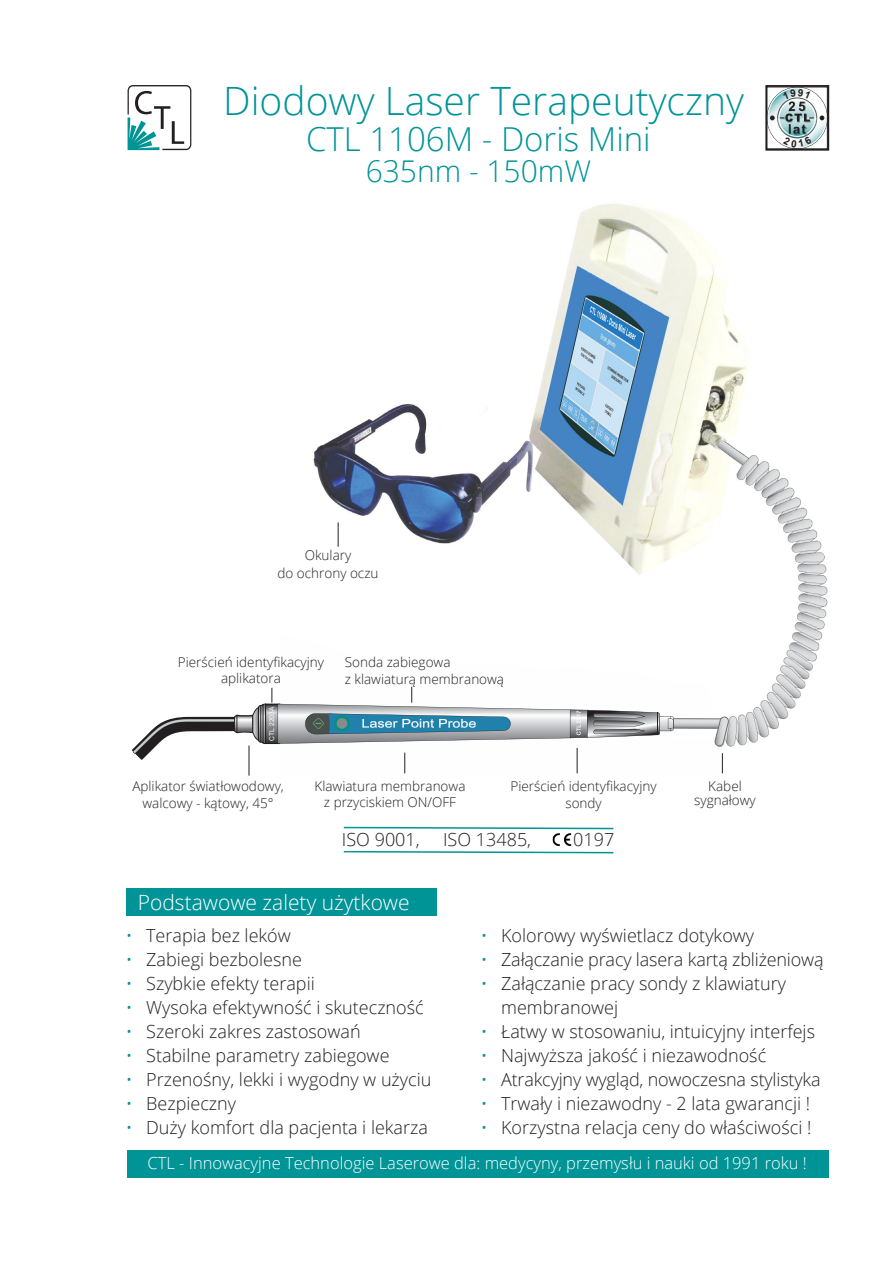
<style>
.page{position:relative;width:893px;height:1263px;background:#fff}
.page>*{position:absolute;margin:0;border:0;box-sizing:border-box;transform-origin:0 0}
.t1{font:300 39px "Open Sans";color:#009497}
.t2{font:300 33px "Open Sans";color:#009497}
.t3{font:300 30px "Open Sans";color:#009497}
.t4{font:300 21px "Open Sans";color:#fff}
.t5{font:300 18px/24px "Open Sans";color:#231f20}
.t6{font:300 16.5px "Open Sans";color:#fff}
.Styl_akapitowy_4{font:300 13.5px/16.2px "Open Sans";color:#231f20;text-align:center}
.t7{font:6.75px "Arial";color:#fff}
.s1{color:#009497}
</style>
<div class="page">
<img style="left:313px;top:203px;width:515px;height:571px">
<div style="left:668px;top:712px;width:57px;height:26px;background:#fff"></div>
<svg style="left:675px;top:720px;width:39px;height:6px"></svg>
<div style="left:673px;top:718px;width:49px;height:10px;border:1px solid #717271"></div>
<svg style="left:714px;top:716px;width:15px;height:31px"></svg>
<svg style="left:722px;top:753px;width:1px;height:20px"></svg>
<hr style="left:249px;top:745px;width:1px;height:31px;background:#231f20">
<svg style="left:338px;top:522px;width:1px;height:25px"></svg>
<svg style="left:132px;top:687px;width:542px;height:86px"></svg>
<svg style="left:128px;top:85px;width:63px;height:65px"></svg>
<div style="left:765px;top:85px;width:64px;height:66px;border:2px solid #231f20"></div>
<div style="left:128px;top:1150px;width:701px;height:28px;background:#009497"></div>
<svg style="left:343px;top:826px;width:271px;height:4px"></svg>
<svg style="left:343px;top:850px;width:271px;height:4px"></svg>
<div style="left:126px;top:888px;width:311px;height:28px;background:#009497"></div>
<img style="left:552px;top:833px;width:20px;height:13px">
<svg style="left:767px;top:87px;width:60px;height:62px"></svg>
<p class="t1" style="left:223px;top:74px;width:522px">Diodowy Laser Terapeutyczny</p>
<p class="t2" style="left:306px;top:116px;width:346px">CTL 1106M - Doris Mini</p>
<p class="t3" style="left:366px;top:151px;width:227px">635nm - 150mW</p>
<p class="Styl_akapitowy_4" style="left:305px;top:547px;width:48px">Okulary</p>
<p class="Styl_akapitowy_4" style="left:277px;top:564px;width:103px">do ochrony oczu</p>
<p class="Styl_akapitowy_4" style="left:178px;top:653px;width:148px">Pierścień identyfikacyjny aplikatora</p>
<p class="Styl_akapitowy_4" style="left:345px;top:653px;width:107px">Sonda zabiegowa</p>
<p class="Styl_akapitowy_4" style="left:345px;top:671px;width:161px">z klawiaturą membranową</p>
<p class="t7" style="left:267px;top:740px;width:35px;rotate:-90deg">CTL 2203A</p>
<p class="Styl_akapitowy_4" style="left:132px;top:777px;width:153px">Aplikator światłowodowy,</p>
<p class="Styl_akapitowy_4" style="left:142px;top:795px;width:133px">walcowy - kątowy, 45°</p>
<p class="Styl_akapitowy_4" style="left:315px;top:777px;width:152px">Klawiatura membranowa z przyciskiem ON/OFF</p>
<p class="Styl_akapitowy_4" style="left:511px;top:777px;width:148px">Pierścień identyfikacyjny</p>
<p class="Styl_akapitowy_4" style="left:565px;top:795px;width:38px">sondy</p>
<p class="t5" style="left:342px;top:827px;width:79px">ISO 9001,</p>
<p class="t5" style="left:443px;top:827px;width:90px">ISO 13485,</p>
<p class="t5" style="left:573px;top:827px;width:43px">0197</p>
<p class="t4" style="left:138px;top:888px;width:273px">Podstawowe zalety użytkowe</p>
<p class="Styl_akapitowy_4" style="left:708px;top:777px;width:35px">Kabel</p>
<p class="Styl_akapitowy_4" style="left:694px;top:792px;width:63px">sygnałowy</p>
<p class="t5" style="left:126px;top:922px;width:167px"><span class="s1">•</span> Terapia bez leków</p>
<p class="t5" style="left:126px;top:946px;width:178px"><span class="s1">•</span> Zabiegi bezbolesne</p>
<p class="t5" style="left:126px;top:970px;width:190px"><span class="s1">•</span> Szybkie efekty terapii</p>
<p class="t5" style="left:126px;top:994px;width:299px"><span class="s1">•</span> Wysoka efektywność i skuteczność</p>
<p class="t5" style="left:126px;top:1018px;width:236px"><span class="s1">•</span> Szeroki zakres zastosowań</p>
<p class="t5" style="left:126px;top:1042px;width:265px"><span class="s1">•</span> Stabilne parametry zabiegowe</p>
<p class="t5" style="left:126px;top:1066px;width:307px"><span class="s1">•</span> Przenośny, lekki i wygodny w użyciu</p>
<p class="t5" style="left:126px;top:1090px;width:112px"><span class="s1">•</span> Bezpieczny</p>
<p class="t5" style="left:126px;top:1114px;width:304px"><span class="s1">•</span> Duży komfort dla pacjenta i lekarza</p>
<p class="t5" style="left:481px;top:922px;width:275px"><span class="s1">•</span> Kolorowy wyświetlacz dotykowy</p>
<p class="t5" style="left:481px;top:946px;width:344px"><span class="s1">•</span> Załączanie pracy lasera kartą zbliżeniową</p>
<p class="t5" style="left:501px;top:970px;width:286px;text-indent:-20px"><span class="s1">•</span> Załączanie pracy sondy z klawiatury membranowej</p>
<p class="t5" style="left:481px;top:1018px;width:336px"><span class="s1">•</span> Łatwy w stosowaniu, intuicyjny interfejs</p>
<p class="t5" style="left:481px;top:1042px;width:287px"><span class="s1">•</span> Najwyższa jakość i niezawodność</p>
<p class="t5" style="left:481px;top:1066px;width:341px"><span class="s1">•</span> Atrakcyjny wygląd, nowoczesna stylistyka</p>
<p class="t5" style="left:481px;top:1090px;width:331px"><span class="s1">•</span> Trwały i niezawodny - 2 lata gwarancji !</p>
<p class="t5" style="left:481px;top:1114px;width:332px"><span class="s1">•</span> Korzystna relacja ceny do właściwości !</p>
<p class="t6" style="left:148px;top:1152px;width:661px">CTL - Innowacyjne Technologie Laserowe dla: medycyny, przemysłu i nauki od 1991 roku !</p>
</div>
